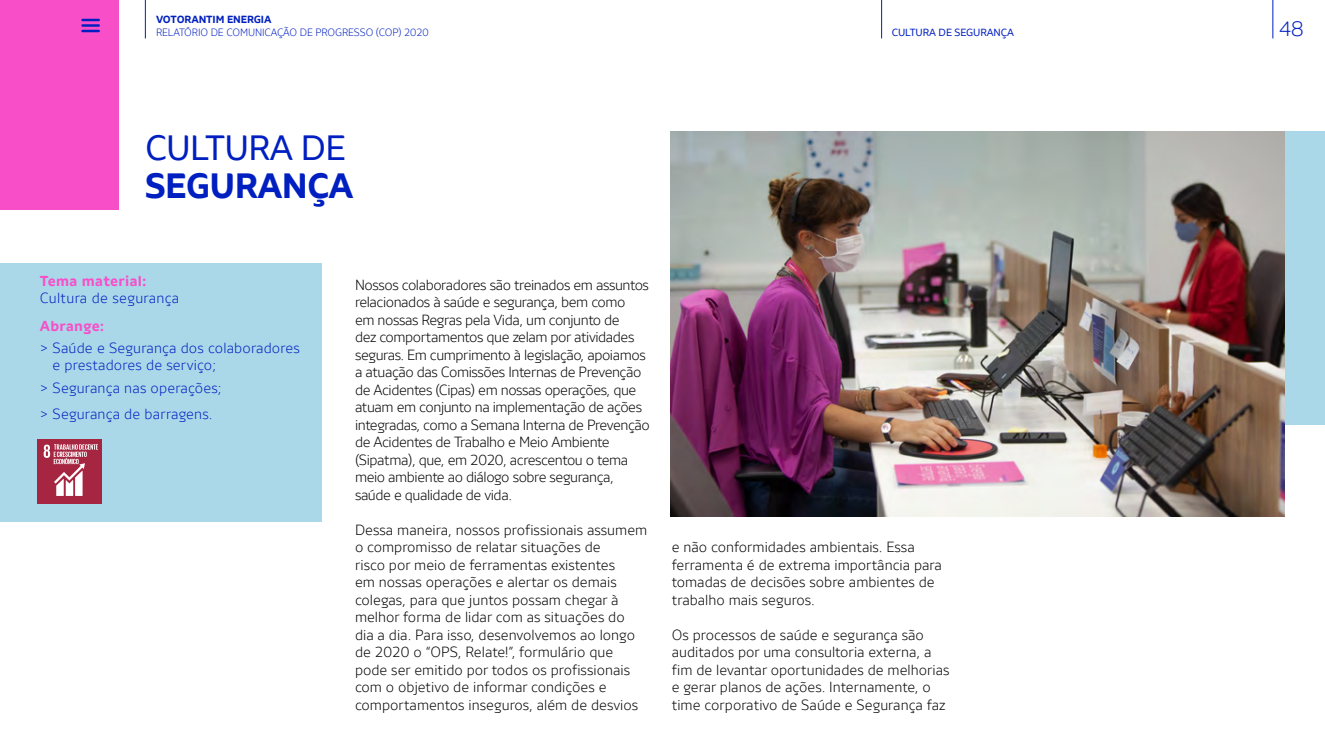
<style>
.page{position:relative;width:1325px;height:750px;background:#fff}
.page>*{position:absolute;margin:0;border:0;box-sizing:border-box;transform-origin:0 0}
.t1{font:35px "Votorantim Sans";letter-spacing:-.02em;color:#001fc0}
.t2{font:700 35px "Votorantim Sans";letter-spacing:-.02em;color:#001fc0}
.t3{font:300 20.75px "Votorantim Sans";color:#001fc0}
.t4{font:300 14.38px/17.5px "Votorantim Sans";letter-spacing:-.005em;color:#000}
.t5{font:300 14.38px/17.5px "Votorantim Sans";letter-spacing:-.03em;color:#000}
.t6{font:300 14.38px/17.2px "Votorantim Sans";letter-spacing:.01em;color:#001fc0}
.t7{font:700 14.38px "Votorantim Sans";letter-spacing:.02em;color:#f84fc9}
.t8{font:300 10.38px "Votorantim Sans";letter-spacing:-.01em;color:#001fc0}
.t9{font:10.38px "Votorantim Sans";letter-spacing:-.01em;color:#001fc0}
.t10{font:700 10.38px "Votorantim Sans";letter-spacing:-.01em;color:#001fc0}
</style>
<div class="page">
<div style="left:0;top:0;width:118px;height:210px;background:#f84fc9"></div>
<div style="left:1207px;top:132px;width:118px;height:293px;background:#aad8e9"></div>
<div style="left:0;top:263px;width:321px;height:259px;background:#aad8e9"></div>
<div style="left:38px;top:439px;width:64px;height:65px;background:#a62641"></div>
<svg style="left:44px;top:444px;width:54px;height:52px"></svg>
<img style="left:670px;top:132px;width:615px;height:384px">
<hr style="left:145px;top:0;width:1px;height:38px;background:#001fc0">
<hr style="left:881px;top:0;width:1px;height:38px;background:#001fc0">
<hr style="left:1273px;top:0;width:1px;height:38px;background:#001fc0">
<svg style="left:82px;top:19px;width:17px;height:2px"></svg>
<hr style="left:82px;top:24px;width:17px;height:3px;background:#001fc0">
<svg style="left:82px;top:30px;width:17px;height:2px"></svg>
<p class="t10" style="left:156px;top:14px;width:117px">VOTORANTIM ENERGIA</p>
<p class="t8" style="left:156px;top:27px;width:274px">RELATÓRIO DE COMUNICAÇÃO DE PROGRESSO (COP) 2020</p>
<h2 class="t3" style="left:1279px;top:17px;width:26px">48</h2>
<p class="t9" style="left:892px;top:26px;width:124px">CULTU RA DE SEGU RANÇA</p>
<h1 class="t1" style="left:145px;top:127px;width:178px">CULTURA DE</h1>
<h1 class="t2" style="left:145px;top:165px;width:210px">SEGURANÇA</h1>
<p class="t7" style="left:40px;top:272px;width:108px">Tema material:</p>
<p class="t6" style="left:40px;top:290px;width:141px">Cultura de segurança</p>
<p class="t7" style="left:40px;top:317px;width:65px">Abrange:</p>
<p class="t6" style="left:53px;top:340px;width:249px;text-indent:-13px">&gt; Saúde e Segurança dos colaboradores e prestadores de serviço;</p>
<p class="t6" style="left:40px;top:375px;width:183px;line-height:26px">&gt; Segurança nas operações; &gt; Segurança de barragens.</p>
<p class="t5" style="left:355px;top:276px;width:296px">Nossos colaboradores são treinados em assuntos relacionados à saúde e segurança, bem como<br>em nossas Regras pela Vida, um conjunto de<br>dez comportamentos que zelam por atividades seguras. Em cumprimento à legislação, apoiamos a atuação das Comissões Internas de Prevenção de Acidentes (Cipas) em nossas operações, que atuam em conjunto na implementação de ações integradas, como a Semana Interna de Prevenção de Acidentes de Trabalho e Meio Ambiente (Sipatma), que, em 2020, acrescentou o tema meio ambiente ao diálogo sobre segurança, saúde e qualidade de vida.</p>
<p class="t4" style="left:355px;top:521px;width:294px">Dessa maneira, nossos profissionais assumem o compromisso de relatar situações de<br>risco por meio de ferramentas existentes<br>em nossas operações e alertar os demais colegas, para que juntos possam chegar à melhor forma de lidar com as situações do<br>dia a dia. Para isso, desenvolvemos ao longo de 2020 o “OPS, Relate!”, formulário que pode ser emitido por todos os profissionais com o objetivo de informar condições e comportamentos inseguros, além de desvios</p>
<p class="t4" style="left:672px;top:539px;width:272px">e não conformidades ambientais. Essa ferramenta é de extrema importância para tomadas de decisões sobre ambientes de trabalho mais seguros.</p>
<p class="t4" style="left:672px;top:626px;width:279px">Os processos de saúde e segurança são auditados por uma consultoria externa, a fim de levantar oportunidades de melhorias e gerar planos de ações. Internamente, o time corporativo de Saúde e Segurança faz</p>
</div>
